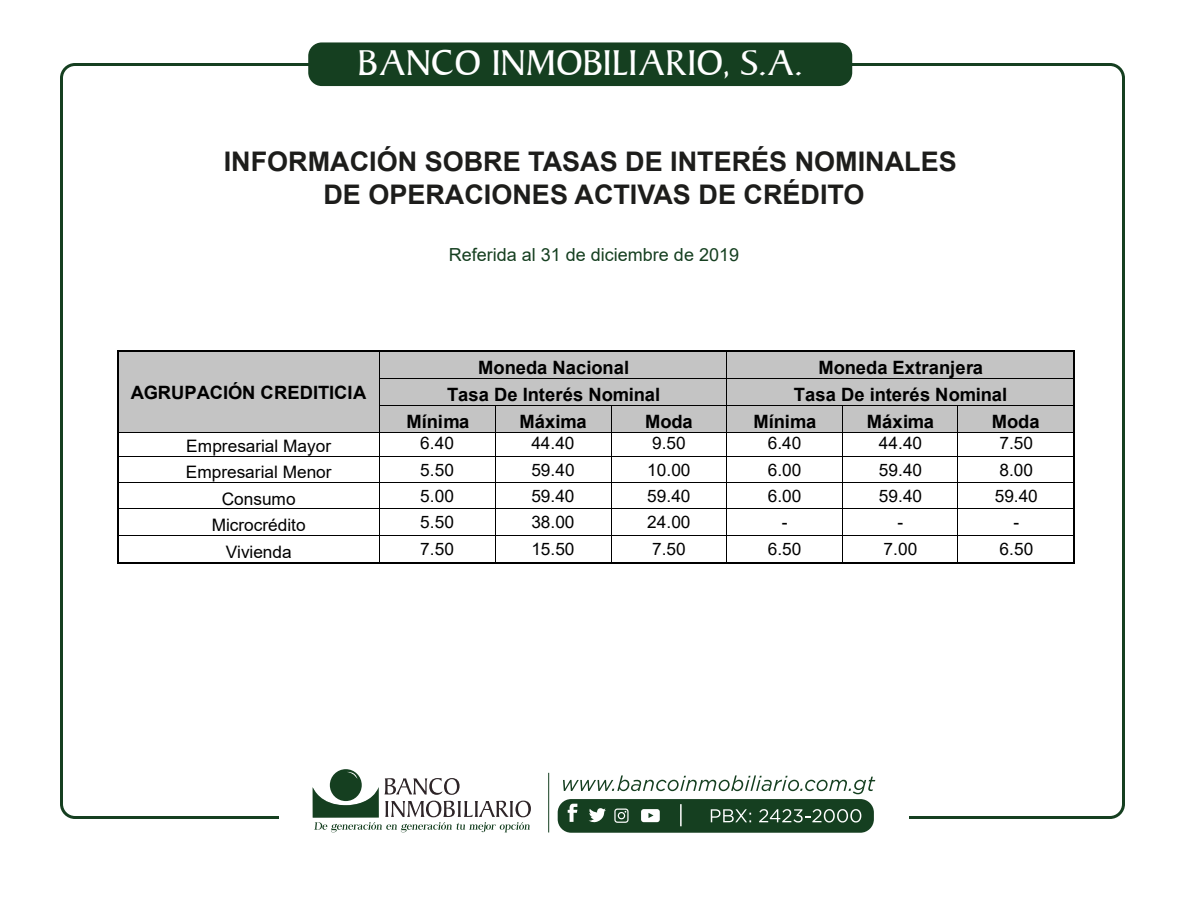
<style>
.page{position:relative;width:1188px;height:918px;background:#fff}
.page>*{position:absolute;margin:0;border:0;box-sizing:border-box;transform-origin:0 0}
.t1{font:36px "Baker Signet";color:#fff}
.t2{font:700 27px/32.4px "Arial";color:#1d1d1b;text-align:center}
.t3{font:700 18.45px "Arial";color:#000}
.t4{font:18px "Arial";color:#153f20}
.t5{font:17.25px "Arial";color:#000}
</style>
<div class="page">
<svg style="left:330px;top:769px;width:32px;height:32px"></svg>
<svg style="left:313px;top:771px;width:218px;height:61px"></svg>
<svg style="left:563px;top:775px;width:312px;height:19px"></svg>
<div style="left:558px;top:799px;width:316px;height:34px;background:#153f20;border-radius:14px"></div>
<svg style="left:614px;top:809px;width:15px;height:14px"></svg>
<svg style="left:568px;top:804px;width:9px;height:18px"></svg>
<svg style="left:589px;top:808px;width:17px;height:15px"></svg>
<svg style="left:641px;top:809px;width:19px;height:13px"></svg>
<svg style="left:711px;top:809px;width:40px;height:13px"></svg>
<svg style="left:759px;top:809px;width:102px;height:14px"></svg>
<hr style="left:680px;top:804px;width:2px;height:22px;background:#fff">
<hr style="left:548px;top:773px;width:1px;height:59px;background:#153f20">
<div style="left:308px;top:42px;width:544px;height:44px;background:#153f20;border-radius:14px"></div>
<div style="left:118px;top:351px;width:956px;height:82px;background:#c4c4c4"></div>
<hr style="left:117px;top:456px;width:262px;height:1px;background:#000">
<hr style="left:379px;top:456px;width:116px;height:1px;background:#000">
<hr style="left:495px;top:456px;width:115px;height:1px;background:#000">
<hr style="left:611px;top:456px;width:115px;height:1px;background:#000">
<hr style="left:727px;top:456px;width:115px;height:1px;background:#000">
<hr style="left:843px;top:456px;width:115px;height:1px;background:#000">
<hr style="left:959px;top:456px;width:116px;height:1px;background:#000">
<hr style="left:117px;top:482px;width:262px;height:1px;background:#000">
<hr style="left:379px;top:482px;width:116px;height:1px;background:#000">
<hr style="left:495px;top:482px;width:115px;height:1px;background:#000">
<hr style="left:611px;top:482px;width:115px;height:1px;background:#000">
<hr style="left:727px;top:482px;width:115px;height:1px;background:#000">
<hr style="left:843px;top:482px;width:115px;height:1px;background:#000">
<hr style="left:959px;top:482px;width:116px;height:1px;background:#000">
<hr style="left:117px;top:509px;width:262px;height:1px;background:#000">
<hr style="left:379px;top:509px;width:116px;height:1px;background:#000">
<hr style="left:495px;top:509px;width:115px;height:1px;background:#000">
<hr style="left:611px;top:509px;width:115px;height:1px;background:#000">
<hr style="left:727px;top:509px;width:115px;height:1px;background:#000">
<hr style="left:843px;top:509px;width:115px;height:1px;background:#000">
<hr style="left:959px;top:509px;width:116px;height:1px;background:#000">
<hr style="left:117px;top:535px;width:262px;height:1px;background:#000">
<hr style="left:379px;top:535px;width:116px;height:1px;background:#000">
<hr style="left:495px;top:535px;width:115px;height:1px;background:#000">
<hr style="left:611px;top:535px;width:115px;height:1px;background:#000">
<hr style="left:727px;top:535px;width:115px;height:1px;background:#000">
<hr style="left:843px;top:535px;width:115px;height:1px;background:#000">
<hr style="left:959px;top:535px;width:116px;height:1px;background:#000">
<hr style="left:1074px;top:351px;width:1px;height:213px;background:#000">
<hr style="left:380px;top:351px;width:1px;height:211px;background:#000">
<hr style="left:117px;top:351px;width:1px;height:213px;background:#000">
<hr style="left:117px;top:562px;width:958px;height:2px;background:#000">
<hr style="left:380px;top:405px;width:115px;height:1px;background:#000">
<hr style="left:495px;top:405px;width:116px;height:1px;background:#000">
<hr style="left:958px;top:405px;width:117px;height:1px;background:#000">
<hr style="left:842px;top:405px;width:1px;height:157px;background:#000">
<hr style="left:119px;top:432px;width:261px;height:1px;background:#000">
<hr style="left:380px;top:432px;width:115px;height:1px;background:#000">
<hr style="left:495px;top:432px;width:116px;height:1px;background:#000">
<hr style="left:611px;top:432px;width:116px;height:1px;background:#000">
<hr style="left:727px;top:432px;width:115px;height:1px;background:#000">
<hr style="left:843px;top:432px;width:115px;height:1px;background:#000">
<hr style="left:958px;top:432px;width:116px;height:1px;background:#000">
<hr style="left:380px;top:378px;width:347px;height:1px;background:#000">
<hr style="left:611px;top:405px;width:116px;height:1px;background:#000">
<hr style="left:727px;top:405px;width:115px;height:1px;background:#000">
<hr style="left:843px;top:405px;width:115px;height:1px;background:#000">
<hr style="left:727px;top:353px;width:1px;height:210px;background:#000">
<hr style="left:727px;top:378px;width:348px;height:1px;background:#000">
<hr style="left:117px;top:351px;width:957px;height:1px;background:#000">
<hr style="left:495px;top:405px;width:1px;height:158px;background:#000">
<hr style="left:611px;top:406px;width:1px;height:156px;background:#000">
<hr style="left:958px;top:406px;width:1px;height:157px;background:#000">
<h1 class="t1" style="left:358px;top:43px;width:446px">BANCO INMOBILIARIO, S.A.</h1>
<h2 class="t2" style="left:224px;top:146px;width:735px">INFORMACIÓN SOBRE TASAS DE INTERÉS NOMINALES<br>DE OPERACIONES ACTIVAS DE CRÉDITO</h2>
<p class="t3" style="left:131px;top:379px;width:237px">AGRUPACIÓN CREDITICIA</p>
<p class="t4" style="left:449px;top:243px;width:292px">Referida al 31 de diciembre de 2019</p>
<p class="t3" style="left:478px;top:354px;width:152px">Moneda Nacional</p>
<p class="t3" style="left:819px;top:354px;width:166px">Moneda Extranjera</p>
<p class="t3" style="left:447px;top:381px;width:215px">Tasa De Interés Nominal</p>
<p class="t3" style="left:794px;top:381px;width:215px">Tasa De interés Nominal</p>
<p class="t3" style="left:407px;top:409px;width:64px">Mínima</p>
<p class="t3" style="left:519px;top:409px;width:69px">Máxima</p>
<p class="t3" style="left:645px;top:409px;width:49px">Moda</p>
<p class="t3" style="left:754px;top:409px;width:64px">Mínima</p>
<p class="t3" style="left:867px;top:409px;width:69px">Máxima</p>
<p class="t3" style="left:992px;top:409px;width:49px">Moda</p>
<p class="t5" style="left:186px;top:434px;width:146px">Empresarial Mayor</p>
<p class="t5" style="left:420px;top:431px;width:35px">6.40</p>
<p class="t5" style="left:531px;top:431px;width:45px">44.40</p>
<p class="t5" style="left:652px;top:431px;width:35px">9.50</p>
<p class="t5" style="left:768px;top:431px;width:35px">6.40</p>
<p class="t5" style="left:879px;top:431px;width:45px">44.40</p>
<p class="t5" style="left:1000px;top:431px;width:35px">7.50</p>
<p class="t5" style="left:186px;top:460px;width:147px">Empresarial Menor</p>
<p class="t5" style="left:420px;top:458px;width:35px">5.50</p>
<p class="t5" style="left:531px;top:458px;width:45px">59.40</p>
<p class="t5" style="left:647px;top:458px;width:45px">10.00</p>
<p class="t5" style="left:768px;top:458px;width:35px">6.00</p>
<p class="t5" style="left:879px;top:458px;width:45px">59.40</p>
<p class="t5" style="left:1000px;top:458px;width:35px">8.00</p>
<p class="t5" style="left:222px;top:487px;width:75px">Consumo</p>
<p class="t5" style="left:420px;top:484px;width:35px">5.00</p>
<p class="t5" style="left:531px;top:484px;width:45px">59.40</p>
<p class="t5" style="left:647px;top:484px;width:45px">59.40</p>
<p class="t5" style="left:768px;top:484px;width:35px">6.00</p>
<p class="t5" style="left:879px;top:484px;width:45px">59.40</p>
<p class="t5" style="left:995px;top:484px;width:45px">59.40</p>
<p class="t5" style="left:212px;top:513px;width:95px">Microcrédito</p>
<p class="t5" style="left:420px;top:510px;width:35px">5.50</p>
<p class="t5" style="left:531px;top:510px;width:45px">38.00</p>
<p class="t5" style="left:647px;top:510px;width:45px">24.00</p>
<p class="t5" style="left:782px;top:510px;width:7px">-</p>
<p class="t5" style="left:898px;top:510px;width:7px">-</p>
<p class="t5" style="left:1014px;top:510px;width:7px">-</p>
<p class="t5" style="left:226px;top:540px;width:68px">Vivienda</p>
<p class="t5" style="left:420px;top:537px;width:35px">7.50</p>
<p class="t5" style="left:531px;top:537px;width:45px">15.50</p>
<p class="t5" style="left:652px;top:537px;width:35px">7.50</p>
<p class="t5" style="left:768px;top:537px;width:35px">6.50</p>
<p class="t5" style="left:884px;top:537px;width:35px">7.00</p>
<p class="t5" style="left:1000px;top:537px;width:35px">6.50</p>
</div>
